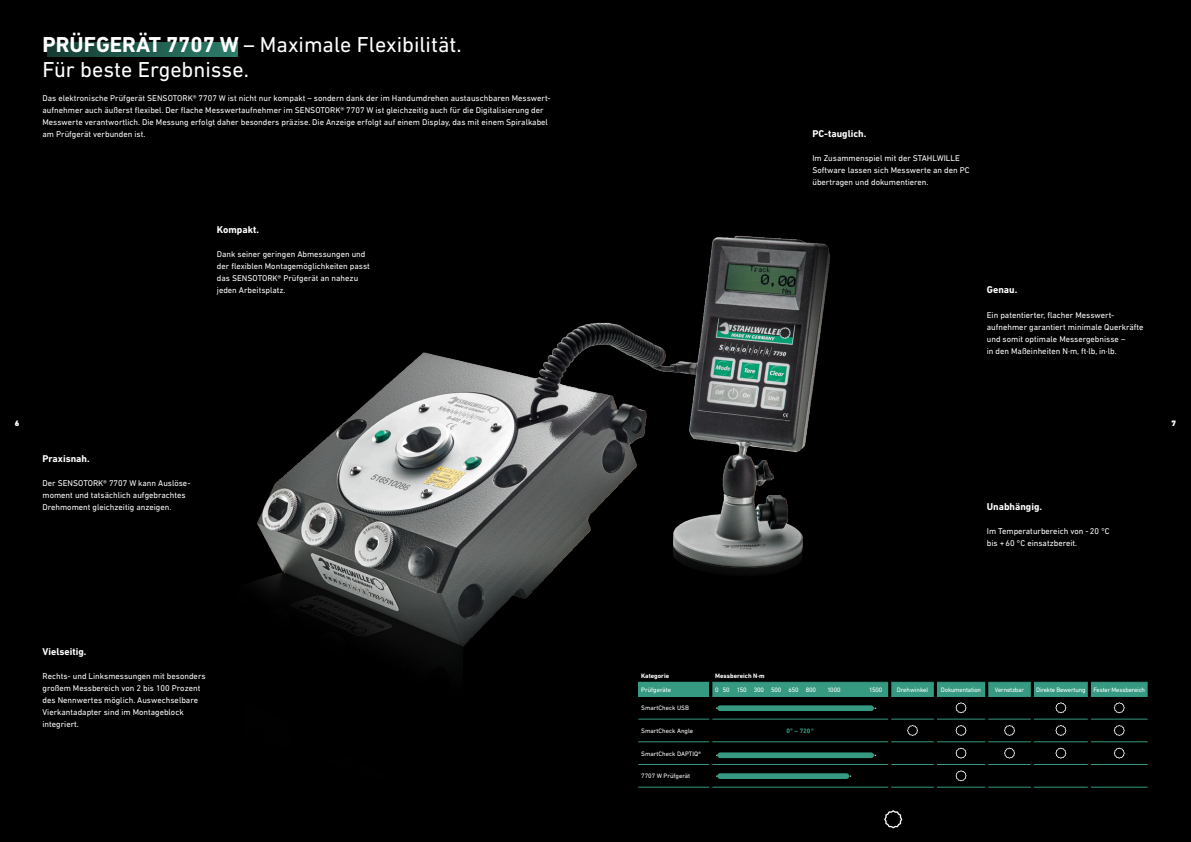
<style>
.page{position:relative;width:1191px;height:842px;background:#000}
.page>*{position:absolute;margin:0;border:0;box-sizing:border-box;transform-origin:0 0}
.t1{font:22px/24.1px "DIN Next LT Pro";color:#fff}
.t2{font:700 10px "DIN Next LT Pro";color:#fff}
.t3{font:8.5px/12px "DIN Next LT Pro";color:#fff}
.t4{font:900 8px "DIN Next LT Pro";color:#fff}
.t5{font:6.5px "DIN Next LT Pro";letter-spacing:-.02em;color:#fff}
.t6{font:6.5px "DIN Next LT Pro";color:#fff}
.t7{font:700 6.5px "DIN Next LT Pro";color:#fff}
.t8{font:700 6.5px "DIN Next LT Pro";color:#369a82}
.s1{font-weight:700}
</style>
<div class="page">
<svg style="left:884px;top:810px;width:18px;height:18px"></svg>
<img style="left:255px;top:235px;width:641px;height:544px">
<svg style="left:47px;top:42px;width:191px;height:15px;background:#1f5b4d"></svg>
<div style="left:638px;top:682px;width:71px;height:14px;background:#369a82"></div>
<div style="left:712px;top:682px;width:435px;height:14px;background:#369a82"></div>
<hr style="left:712px;top:682px;width:176px;height:1px;background:#369a82">
<hr style="left:638px;top:696px;width:71px;height:1px;background:#369a82">
<hr style="left:712px;top:696px;width:176px;height:1px;background:#369a82">
<hr style="left:638px;top:719px;width:71px;height:1px;background:#369a82">
<hr style="left:638px;top:741px;width:71px;height:1px;background:#369a82">
<hr style="left:638px;top:764px;width:71px;height:1px;background:#369a82">
<hr style="left:712px;top:719px;width:176px;height:1px;background:#369a82">
<hr style="left:712px;top:741px;width:176px;height:1px;background:#369a82">
<hr style="left:712px;top:764px;width:176px;height:1px;background:#369a82">
<hr style="left:937px;top:719px;width:48px;height:1px;background:#369a82">
<hr style="left:988px;top:719px;width:42px;height:1px;background:#369a82">
<hr style="left:1034px;top:719px;width:53px;height:1px;background:#369a82">
<hr style="left:1091px;top:719px;width:56px;height:1px;background:#369a82">
<hr style="left:937px;top:741px;width:48px;height:1px;background:#369a82">
<hr style="left:988px;top:741px;width:42px;height:1px;background:#369a82">
<hr style="left:1034px;top:741px;width:53px;height:1px;background:#369a82">
<hr style="left:1091px;top:741px;width:56px;height:1px;background:#369a82">
<hr style="left:937px;top:764px;width:48px;height:1px;background:#369a82">
<hr style="left:988px;top:764px;width:42px;height:1px;background:#369a82">
<hr style="left:1034px;top:764px;width:53px;height:1px;background:#369a82">
<hr style="left:1091px;top:764px;width:56px;height:1px;background:#369a82">
<hr style="left:638px;top:787px;width:71px;height:1px;background:#369a82">
<hr style="left:712px;top:787px;width:176px;height:1px;background:#369a82">
<hr style="left:891px;top:696px;width:42px;height:1px;background:#369a82">
<hr style="left:891px;top:719px;width:42px;height:1px;background:#369a82">
<hr style="left:891px;top:741px;width:42px;height:1px;background:#369a82">
<hr style="left:891px;top:764px;width:42px;height:1px;background:#369a82">
<hr style="left:891px;top:787px;width:42px;height:1px;background:#369a82">
<hr style="left:891px;top:682px;width:42px;height:1px;background:#369a82">
<hr style="left:937px;top:682px;width:48px;height:1px;background:#369a82">
<hr style="left:988px;top:682px;width:42px;height:1px;background:#369a82">
<hr style="left:1034px;top:682px;width:53px;height:1px;background:#369a82">
<hr style="left:1091px;top:682px;width:56px;height:1px;background:#369a82">
<hr style="left:937px;top:787px;width:48px;height:1px;background:#369a82">
<hr style="left:988px;top:787px;width:42px;height:1px;background:#369a82">
<hr style="left:1034px;top:787px;width:53px;height:1px;background:#369a82">
<hr style="left:1091px;top:787px;width:56px;height:1px;background:#369a82">
<hr style="left:937px;top:696px;width:48px;height:1px;background:#369a82">
<hr style="left:988px;top:696px;width:42px;height:1px;background:#369a82">
<hr style="left:1034px;top:696px;width:53px;height:1px;background:#369a82">
<hr style="left:1091px;top:696px;width:56px;height:1px;background:#369a82">
<svg style="left:955px;top:702px;width:11px;height:11px"></svg>
<svg style="left:1055px;top:702px;width:11px;height:11px"></svg>
<svg style="left:1113px;top:702px;width:11px;height:11px"></svg>
<svg style="left:907px;top:725px;width:11px;height:11px"></svg>
<svg style="left:955px;top:725px;width:11px;height:11px"></svg>
<svg style="left:1004px;top:725px;width:11px;height:11px"></svg>
<svg style="left:1055px;top:725px;width:11px;height:11px"></svg>
<svg style="left:1113px;top:725px;width:11px;height:11px"></svg>
<svg style="left:955px;top:748px;width:11px;height:11px"></svg>
<svg style="left:1004px;top:748px;width:11px;height:11px"></svg>
<svg style="left:1055px;top:748px;width:11px;height:11px"></svg>
<svg style="left:1113px;top:748px;width:11px;height:11px"></svg>
<svg style="left:955px;top:770px;width:11px;height:11px"></svg>
<div style="left:717px;top:705px;width:157px;height:6px;background:#369a82;border-radius:3px"></div>
<div style="left:717px;top:752px;width:157px;height:6px;background:#369a82;border-radius:3px"></div>
<div style="left:717px;top:773px;width:132px;height:6px;background:#369a82;border-radius:3px"></div>
<p class="t1" style="left:43px;top:33px;width:421px"><span class="s1">PRÜFGERÄT 7707 W</span> – Maximale Flexibilität.<br>Für beste Ergebnisse.</p>
<p class="t3" style="left:43px;top:92px;width:509px">Das elektronische Prüfgerät SENSOTORK® 7707 W ist nicht nur kompakt – sondern dank der im Handumdrehen austauschbaren Messwert&shy;aufnehmer auch äußerst flexibel. Der flache Messwertaufnehmer im SENSOTORK® 7707 W ist gleichzeitig auch für die Digitalisierung der Messwerte verantwortlich. Die Messung erfolgt daher besonders präzise. Die Anzeige erfolgt auf einem Display, das mit einem Spiralkabel am Prüfgerät verbunden ist.</p>
<p class="t2" style="left:217px;top:224px;width:44px">Kompakt.</p>
<p class="t3" style="left:217px;top:248px;width:154px">Dank seiner geringen Abmessungen und der flexiblen Montagemöglichkeiten passt das SENSOTORK® Prüfgerät an nahezu jeden Arbeitsplatz.</p>
<p class="t2" style="left:812px;top:128px;width:55px">PC-tauglich.</p>
<p class="t3" style="left:812px;top:152px;width:159px">Im Zusammenspiel mit der STAHLWILLE<br>Software lassen sich Messwerte an den PC übertragen und dokumentieren.</p>
<p class="t2" style="left:986px;top:284px;width:32px">Genau.</p>
<p class="t3" style="left:986px;top:308px;width:158px">Ein patentierter, flacher Messwert&shy;aufnehmer garantiert minimale Querkräfte und somit optimale Messergebnisse –<br>in den Maßeinheiten N·m, ft·lb, in·lb.</p>
<p class="t4" style="left:15px;top:418px;width:6px">6</p>
<p class="t4" style="left:1171px;top:418px;width:6px">7</p>
<p class="t2" style="left:43px;top:453px;width:49px">Praxisnah.</p>
<p class="t3" style="left:43px;top:477px;width:149px">Der SENSOTORK® 7707 W kann Auslöse&shy;moment und tatsächlich aufgebrachtes<br>Drehmoment gleichzeitig anzeigen.</p>
<p class="t2" style="left:43px;top:646px;width:45px">Vielseitig.</p>
<p class="t3" style="left:43px;top:670px;width:165px">Rechts- und Linksmessungen mit besonders großem Messbereich von 2 bis 100 Prozent des Nennwertes möglich. Auswechselbare Vierkantadapter sind im Montageblock integriert.</p>
<p class="t2" style="left:986px;top:501px;width:57px">Unabhängig.</p>
<p class="t3" style="left:986px;top:525px;width:124px">Im Temperaturbereich von -20 °C bis +60 °C einsatzbereit.</p>
<p class="t7" style="left:641px;top:672px;width:29px">Kategorie</p>
<p class="t7" style="left:715px;top:672px;width:51px">Messbereich N·m</p>
<p class="t6" style="left:641px;top:686px;width:32px">Prüfgeräte</p>
<p class="t5" style="left:715px;top:686px;width:102px">0 50 150 300 500 650 800</p>
<p class="t5" style="left:827px;top:686px;width:15px">1000</p>
<p class="t5" style="left:869px;top:686px;width:15px">1500</p>
<p class="t6" style="left:896px;top:686px;width:33px">Drehwinkel</p>
<p class="t5" style="left:941px;top:686px;width:42px">Dokumentation</p>
<p class="t5" style="left:995px;top:686px;width:31px">Vernetzbar</p>
<p class="t5" style="left:1036px;top:686px;width:51px">Direkte Bewertung</p>
<p class="t5" style="left:1093px;top:686px;width:53px">Fester Messbereich</p>
<p class="t6" style="left:641px;top:704px;width:49px">SmartCheck USB</p>
<p class="t6" style="left:641px;top:727px;width:53px">SmartCheck Angle</p>
<p class="t8" style="left:786px;top:727px;width:29px">0° – 720°</p>
<p class="t6" style="left:641px;top:750px;width:61px">SmartCheck DAPTIQ®</p>
<p class="t6" style="left:641px;top:772px;width:51px">7707 W Prüfgerät</p>
</div>
